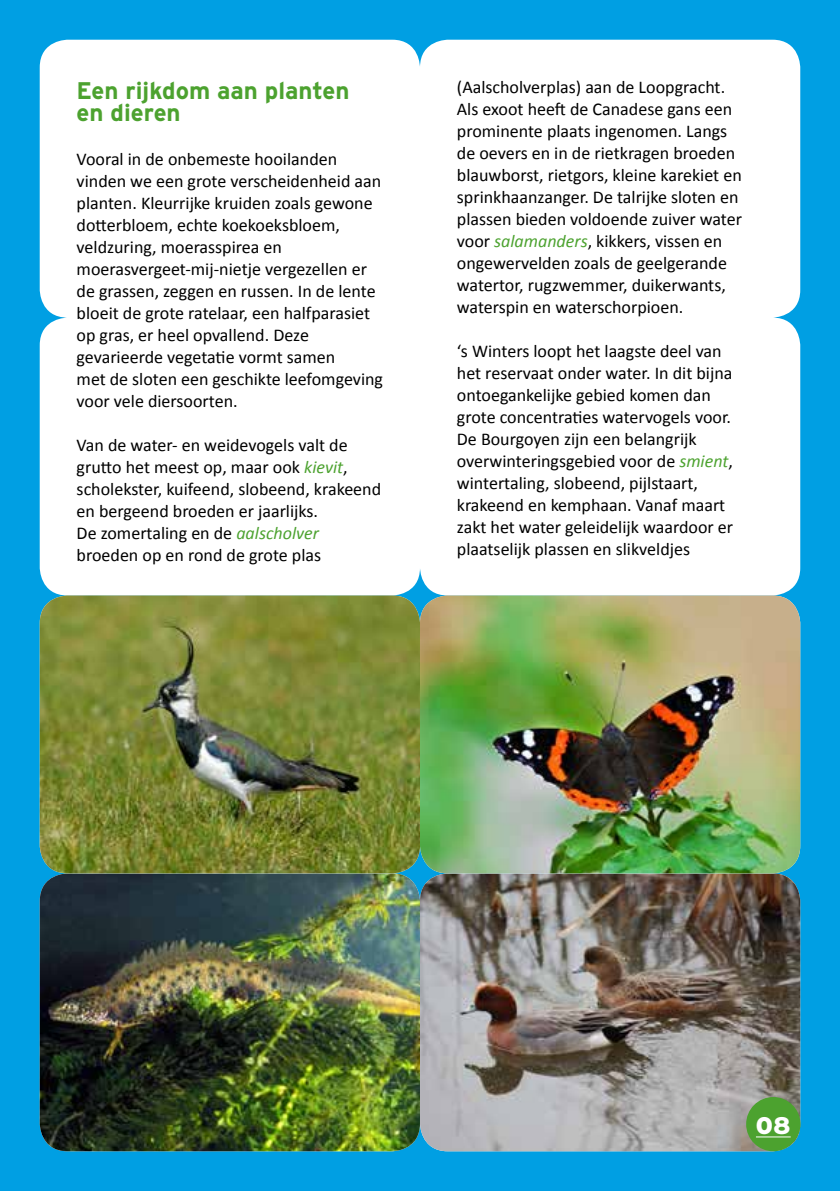
<style>
.page{position:relative;width:840px;height:1191px;background:#fff}
.page>*{position:absolute;margin:0;border:0;box-sizing:border-box;transform-origin:0 0}
.t1{font:700 24px/22px "Interstate";color:#4ca22f}
.t2{font:900 24px "Interstate";color:#fff}
.t3{font:18px/22px "Calibri";color:#000}
.s1{font-style:italic;color:#4ca22f}
</style>
<div class="page">
<div style="left:0;top:0;width:839px;height:1191px;background:#009fe3"></div>
<div style="left:40px;top:40px;width:759px;height:555px;background:#fff"></div>
<img style="left:40px;top:595px;width:759px;height:556px">
<img style="left:420px;top:873px;width:379px;height:278px;border-radius:28px">
<img style="left:420px;top:595px;width:379px;height:278px;border-radius:28px">
<img style="left:40px;top:595px;width:380px;height:278px;border-radius:28px">
<div style="left:745px;top:1097px;width:55px;height:54px;background:#4ca22f;border-radius:50%"></div>
<hr style="left:755px;top:1136px;width:35px;height:1px;background:#fff">
<h1 class="t1" style="left:77px;top:79px;width:274px">Een rijkdom aan planten en dieren</h1>
<p class="t3" style="left:77px;top:148px;width:308px">Vooral in de onbemeste hooilanden vinden we een grote verscheidenheid aan planten. Kleurrijke kruiden zoals gewone dotterbloem, echte koekoeksbloem, veldzuring, moerasspirea en moerasvergeet-mij-nietje vergezellen er de grassen, zeggen en russen. In de lente bloeit de grote ratelaar, een halfparasiet op gras, er heel opvallend. Deze gevarieerde vegetatie vormt samen<br>met de sloten een geschikte leefomgeving voor vele diersoorten.</p>
<p class="t3" style="left:77px;top:434px;width:306px">Van de water- en weidevogels valt de grutto het meest op, maar ook <span class="s1">kievit</span>, scholekster, kuifeend, slobeend, krakeend en bergeend broeden er jaarlijks.<br>De zomertaling en de <span class="s1">aalscholver </span>broeden op en rond de grote plas</p>
<p class="t3" style="left:456px;top:76px;width:286px">(Aalscholverplas) aan de Loopgracht.<br>Als exoot heeft de Canadese gans een prominente plaats ingenomen. Langs de oevers en in de rietkragen broeden blauwborst, rietgors, kleine karekiet en sprinkhaanzanger. De talrijke sloten en plassen bieden voldoende zuiver water voor <span class="s1">salamanders</span>, kikkers, vissen en ongewervelden zoals de geelgerande watertor, rugzwemmer, duikerwants, waterspin en waterschorpioen.</p>
<p class="t3" style="left:456px;top:340px;width:277px">‘s Winters loopt het laagste deel van het reservaat onder water. In dit bijna ontoegankelijke gebied komen dan grote concentraties watervogels voor.<br>De Bourgoyen zijn een belangrijk overwinteringsgebied voor de <span class="s1">smient</span>, wintertaling, slobeend, pijlstaart, krakeend en kemphaan. Vanaf maart zakt het water geleidelijk waardoor er plaatselijk plassen en slikveldjes</p>
<h1 class="t2" style="left:755px;top:1110px;width:36px">08</h1>
</div>
